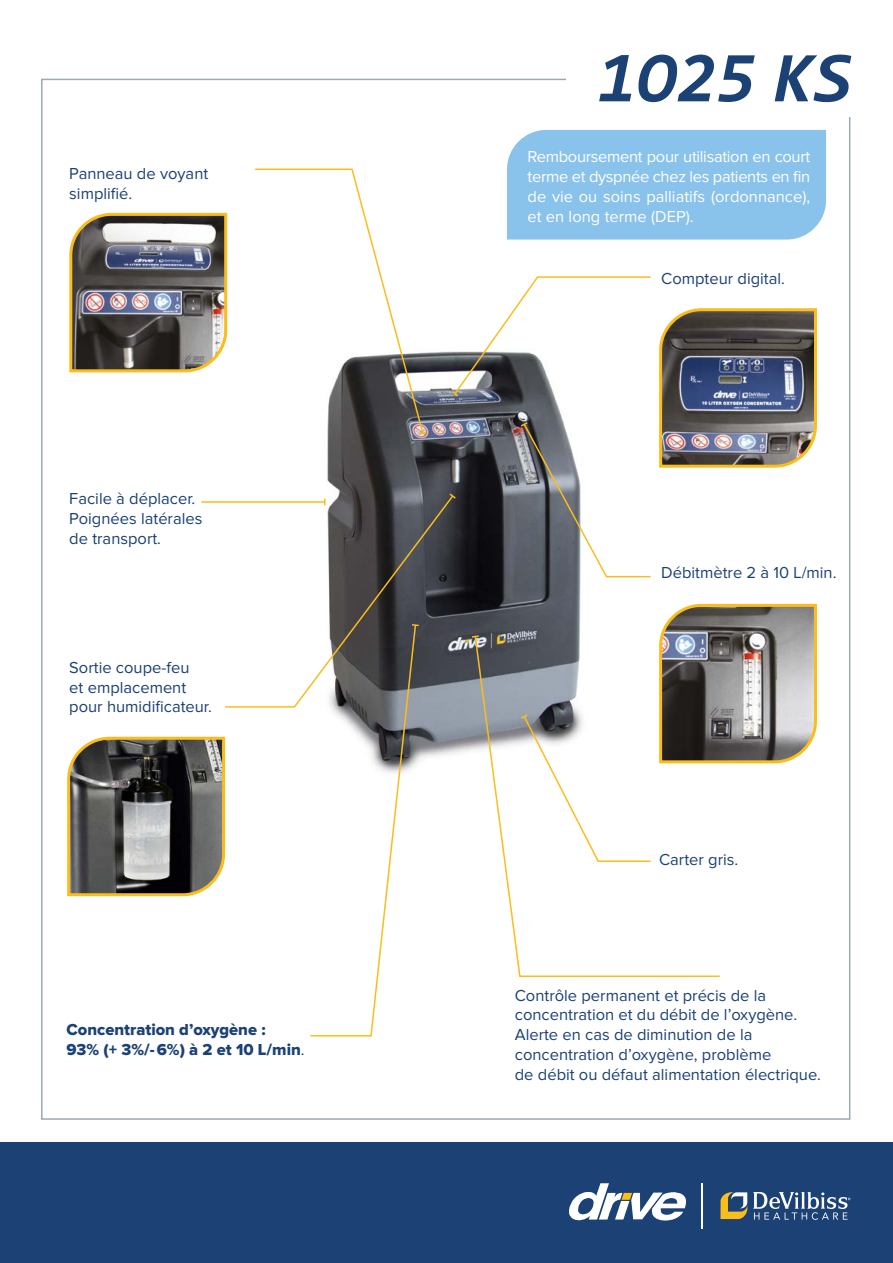
<style>
.page{position:relative;width:893px;height:1263px;background:#fff}
.page>*{position:absolute;margin:0;border:0;box-sizing:border-box;transform-origin:0 0}
.t1{font:italic 700 72px "Consolas";color:#1b4175}
.t2{font:16.5px/19.8px "Proxima Nova";color:#1b4175}
.t3{font:16.5px/19.8px "Proxima Nova";color:#fff;text-align:justify}
.t4{font:16.5px/19.8px "Proxima Nova Extrabld";color:#1b4175}
.s1{font-family:"Proxima Nova"}
</style>
<div class="page">
<div style="left:0;top:1142px;width:893px;height:121px;background:#1b4175"></div>
<svg style="left:720px;top:1192px;width:27px;height:27px"></svg>
<svg style="left:753px;top:1192px;width:97px;height:28px"></svg>
<svg style="left:569px;top:1183px;width:117px;height:38px"></svg>
<hr style="left:702px;top:1183px;width:1px;height:45px;background:#fff">
<img style="left:327px;top:351px;width:254px;height:408px">
<svg style="left:255px;top:168px;width:170px;height:267px"></svg>
<svg style="left:418px;top:430px;width:10px;height:6px"></svg>
<img style="left:69px;top:212px;width:159px;height:161px">
<svg style="left:450px;top:276px;width:201px;height:122px"></svg>
<img style="left:659px;top:308px;width:158px;height:160px">
<svg style="left:225px;top:494px;width:230px;height:214px"></svg>
<svg style="left:448px;top:492px;width:9px;height:8px"></svg>
<svg style="left:67px;top:736px;width:159px;height:161px;background:#6c695e"></svg>
<svg style="left:660px;top:603px;width:157px;height:161px;background:#a09b92"></svg>
<svg style="left:474px;top:635px;width:247px;height:342px"></svg>
<svg style="left:470px;top:634px;width:10px;height:5px"></svg>
<hr style="left:201px;top:501px;width:124px;height:2px;background:#fbbd1b">
<svg style="left:309px;top:623px;width:111px;height:414px"></svg>
<svg style="left:519px;top:421px;width:132px;height:157px"></svg>
<div style="left:507px;top:130px;width:319px;height:110px;background:#89c2eb"></div>
<svg style="left:519px;top:713px;width:133px;height:150px"></svg>
<p class="t2" style="left:69px;top:164px;width:140px">Panneau de voyant simplifié.</p>
<p class="t2" style="left:69px;top:490px;width:135px">Facile à déplacer.<br>Poignées latérales de transport.</p>
<p class="t2" style="left:69px;top:658px;width:144px">Sortie coupe-feu<br>et emplacement pour humidificateur.</p>
<p class="t4" style="left:66px;top:1020px;width:240px">Concentration d’oxygène :<br>93% (+ 3%/-6%) à 2 et 10 L/min<span class="s1">.</span></p>
<h1 class="t1" style="left:597px;top:25px;width:257px">1O25 KS</h1>
<p class="t3" style="left:528px;top:147px;width:284px">Remboursement pour utilisation en court terme et dyspnée chez les patients en fin de vie ou soins palliatifs (ordonnance), et en long terme (DEP).</p>
<p class="t2" style="left:661px;top:269px;width:125px">Compteur digital.</p>
<p class="t2" style="left:661px;top:563px;width:177px">Débitmètre 2 à 10 L/min.</p>
<p class="t2" style="left:659px;top:850px;width:81px">Carter gris.</p>
<p class="t2" style="left:515px;top:986px;width:308px">Contrôle permanent et précis de la concentration et du débit de l’oxygène.<br>Alerte en cas de diminution de la concentration d’oxygène, problème<br>de débit ou défaut alimentation électrique.</p>
</div>
